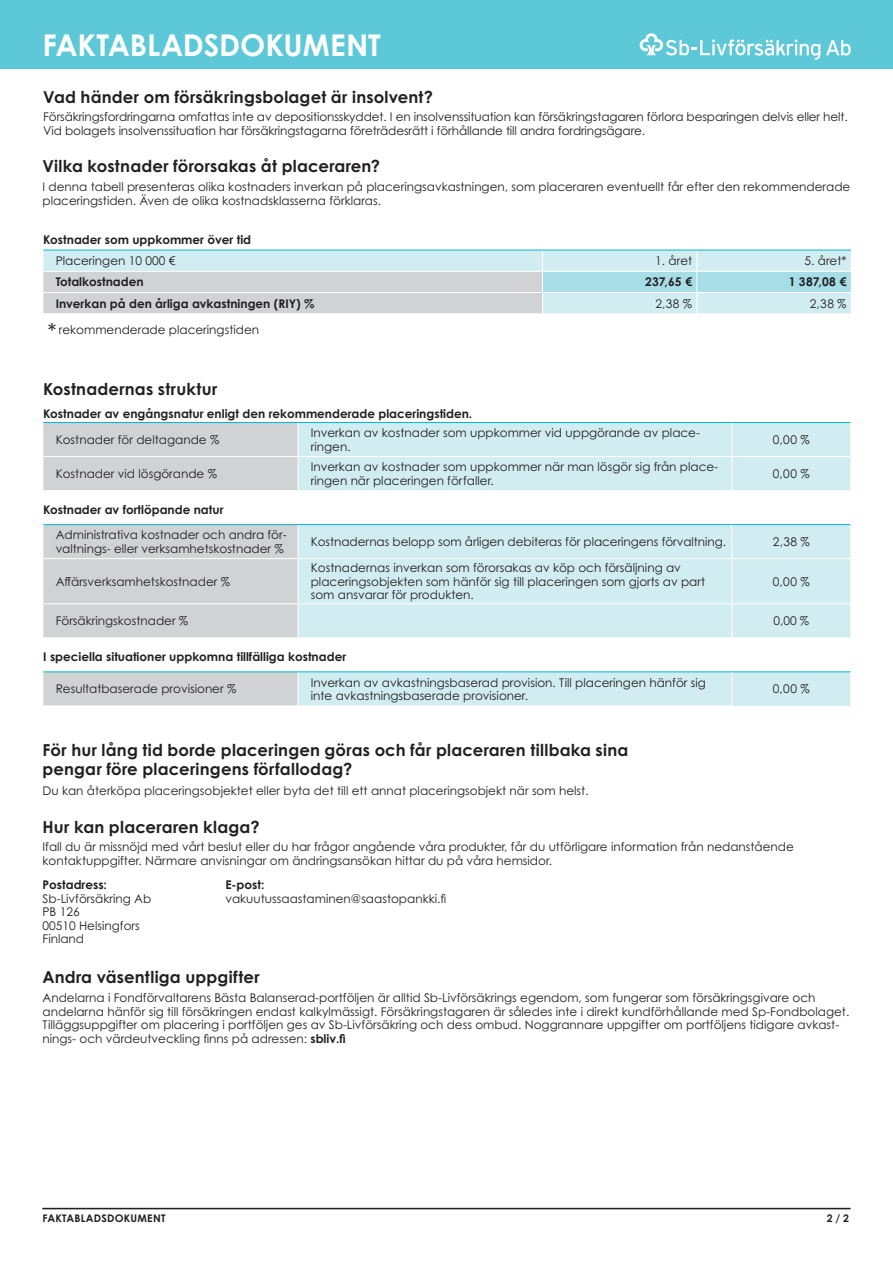
<style>
.page{position:relative;width:893px;height:1263px;background:#fff}
.page>*{position:absolute;margin:0;border:0;box-sizing:border-box;transform-origin:0 0}
.otsikko{font:700 30px "Century Gothic Pro";letter-spacing:-.005em;color:#fff}
.väliotsikko{font:700 16.5px/19.8px "Century Gothic Pro";letter-spacing:.01em;color:#231f20}
.leipis{font:12px/13.5px "Century Gothic Pro";color:#231f20}
.leipis-2{font:700 12px "Century Gothic Pro";color:#231f20}
.t1{font:700 10.5px "Century Gothic Pro";letter-spacing:.02em;color:#231f20}
.s1{font-size:21.6px}
.s2{font-weight:700}
</style>
<div class="page">
<div style="left:0;top:0;width:893px;height:69px;background:#5cc8d8"></div>
<hr style="left:43px;top:1208px;width:807px;height:1px;background:#231f20">
<svg style="left:826px;top:40px;width:25px;height:16px"></svg>
<svg style="left:640px;top:33px;width:180px;height:27px"></svg>
<svg style="left:43px;top:249px;width:808px;height:65px"></svg>
<hr style="left:43px;top:250px;width:500px;height:1px;background:#00b6cc">
<hr style="left:543px;top:250px;width:154px;height:1px;background:#00b6cc">
<hr style="left:697px;top:250px;width:154px;height:1px;background:#00b6cc">
<svg style="left:44px;top:423px;width:254px;height:282px;fill:#d1d2d4"></svg>
<svg style="left:299px;top:423px;width:551px;height:283px;fill:#d2edf2"></svg>
<hr style="left:731px;top:457px;width:1px;height:33px;background:#fff">
<hr style="left:43px;top:490px;width:255px;height:1px;background:#fff">
<hr style="left:298px;top:490px;width:434px;height:1px;background:#fff">
<hr style="left:732px;top:490px;width:119px;height:1px;background:#fff">
<hr style="left:731px;top:559px;width:1px;height:44px;background:#fff">
<hr style="left:43px;top:603px;width:255px;height:1px;background:#fff">
<hr style="left:298px;top:603px;width:434px;height:1px;background:#fff">
<hr style="left:732px;top:603px;width:119px;height:1px;background:#fff">
<hr style="left:731px;top:604px;width:1px;height:33px;background:#fff">
<hr style="left:43px;top:637px;width:255px;height:1px;background:#fff">
<hr style="left:298px;top:637px;width:434px;height:1px;background:#fff">
<hr style="left:732px;top:637px;width:119px;height:1px;background:#fff">
<hr style="left:43px;top:422px;width:255px;height:1px;background:#00b6cc">
<hr style="left:298px;top:422px;width:434px;height:1px;background:#00b6cc">
<hr style="left:732px;top:422px;width:118px;height:1px;background:#00b6cc">
<hr style="left:43px;top:422px;width:1px;height:34px;background:#fff">
<hr style="left:731px;top:423px;width:1px;height:33px;background:#fff">
<hr style="left:43px;top:456px;width:255px;height:1px;background:#fff">
<hr style="left:298px;top:456px;width:434px;height:1px;background:#fff">
<hr style="left:732px;top:456px;width:119px;height:1px;background:#fff">
<hr style="left:43px;top:524px;width:255px;height:1px;background:#00b6cc">
<hr style="left:298px;top:524px;width:434px;height:1px;background:#00b6cc">
<hr style="left:732px;top:524px;width:118px;height:1px;background:#00b6cc">
<hr style="left:731px;top:525px;width:1px;height:33px;background:#fff">
<hr style="left:43px;top:558px;width:255px;height:1px;background:#fff">
<hr style="left:298px;top:558px;width:434px;height:1px;background:#fff">
<hr style="left:732px;top:558px;width:119px;height:1px;background:#fff">
<hr style="left:43px;top:671px;width:255px;height:1px;background:#00b6cc">
<hr style="left:298px;top:671px;width:434px;height:1px;background:#00b6cc">
<hr style="left:732px;top:671px;width:118px;height:1px;background:#00b6cc">
<hr style="left:731px;top:672px;width:1px;height:33px;background:#fff">
<hr style="left:298px;top:705px;width:434px;height:1px;background:#fff">
<p class="otsikko" style="left:43px;top:26px;width:340px">FAKTABLADSDOKUMENT</p>
<p class="väliotsikko" style="left:43px;top:87px;width:391px">Vad händer om försäkringsbolaget är insolvent?</p>
<p class="leipis" style="left:43px;top:110px;width:806px">Försäkringsfordringarna omfattas inte av depositionsskyddet. I en insolvenssituation kan försäkringstagaren förlora besparingen delvis eller helt.<br>Vid bolagets insolvenssituation har försäkringstagarna företrädesrätt i förhållande till andra fordringsägare.</p>
<p class="väliotsikko" style="left:43px;top:156px;width:339px">Vilka kostnader förorsakas åt placeraren?</p>
<p class="leipis" style="left:43px;top:180px;width:809px">I denna tabell presenteras olika kostnaders inverkan på placeringsavkastningen, som placeraren eventuellt får efter den rekommenderade placeringstiden. Även de olika kostnadsklasserna förklaras.</p>
<p class="leipis-2" style="left:43px;top:232px;width:209px">Kostnader som uppkommer över tid</p>
<p class="leipis" style="left:56px;top:254px;width:121px">Placeringen 10 000 €</p>
<p class="leipis" style="left:655px;top:254px;width:38px">1. året</p>
<p class="leipis" style="left:805px;top:254px;width:44px">5. året*</p>
<p class="leipis-2" style="left:56px;top:274px;width:89px">Totalkostnaden</p>
<p class="leipis-2" style="left:645px;top:274px;width:49px">237,65 €</p>
<p class="leipis-2" style="left:789px;top:274px;width:59px">1 387,08 €</p>
<p class="leipis-2" style="left:56px;top:296px;width:260px">Inverkan på den årliga avkastningen (RIY) %</p>
<p class="leipis" style="left:655px;top:296px;width:38px">2,38 %</p>
<p class="leipis" style="left:810px;top:296px;width:38px">2,38 %</p>
<p class="leipis" style="left:48px;top:323px;width:213px"><span class="s1">*</span> rekommenderade placeringstiden</p>
<p class="väliotsikko" style="left:43px;top:379px;width:176px">Kostnadernas struktur</p>
<p class="leipis-2" style="left:43px;top:406px;width:431px">Kostnader av engångsnatur enligt den rekommenderade placeringstiden.</p>
<p class="leipis" style="left:56px;top:433px;width:165px">Kostnader för deltagande %</p>
<p class="leipis" style="left:311px;top:426px;width:391px">Inverkan av kostnader som uppkommer vid uppgörande av place&shy;ringen.</p>
<p class="leipis" style="left:773px;top:433px;width:38px">0,00 %</p>
<p class="leipis" style="left:56px;top:467px;width:163px">Kostnader vid lösgörande %</p>
<p class="leipis" style="left:311px;top:460px;width:409px">Inverkan av kostnader som uppkommer när man lösgör sig från place&shy;ringen när placeringen förfaller.</p>
<p class="leipis" style="left:773px;top:467px;width:38px">0,00 %</p>
<p class="leipis-2" style="left:43px;top:502px;width:182px">Kostnader av fortlöpande natur</p>
<p class="leipis" style="left:56px;top:528px;width:233px">Administrativa kostnader och andra för&shy;valtnings- eller verksamhetskostnader %</p>
<p class="leipis" style="left:311px;top:535px;width:417px">Kostnadernas belopp som årligen debiteras för placeringens förvaltning.</p>
<p class="leipis" style="left:773px;top:535px;width:38px">2,38 %</p>
<p class="leipis" style="left:56px;top:574px;width:176px">Affärsverksamhetskostnader %</p>
<p class="leipis" style="left:311px;top:561px;width:396px">Kostnadernas inverkan som förorsakas av köp och försäljning av placeringsobjekten som hänför sig till placeringen som gjorts av part som ansvarar för produkten.</p>
<p class="leipis" style="left:773px;top:574px;width:38px">0,00 %</p>
<p class="leipis" style="left:56px;top:614px;width:134px">Försäkringskostnader %</p>
<p class="leipis" style="left:773px;top:614px;width:37px">0,00 %</p>
<p class="leipis-2" style="left:43px;top:649px;width:304px">I speciella situationer uppkomna tillfälliga kostnader</p>
<p class="leipis" style="left:56px;top:682px;width:182px">Resultatbaserade provisioner %</p>
<p class="leipis" style="left:311px;top:675px;width:397px">Inverkan av avkastningsbaserad provision. Till placeringen hänför sig inte avkastningsbaserade provisioner.</p>
<p class="leipis" style="left:773px;top:682px;width:38px">0,00 %</p>
<p class="väliotsikko" style="left:43px;top:739px;width:587px">För hur lång tid borde placeringen göras och får placeraren tillbaka sina pengar före placeringens förfallodag?</p>
<p class="leipis" style="left:43px;top:784px;width:548px">Du kan återköpa placeringsobjektet eller byta det till ett annat placeringsobjekt när som helst.</p>
<p class="väliotsikko" style="left:43px;top:817px;width:219px">Hur kan placeraren klaga?</p>
<p class="leipis" style="left:43px;top:840px;width:753px">Ifall du är missnöjd med vårt beslut eller du har frågor angående våra produkter, får du utförligare information från nedanstående kontaktuppgifter. Närmare anvisningar om ändringsansökan hittar du på våra hemsidor.</p>
<p class="leipis-2" style="left:43px;top:877px;width:66px">Postadress:</p>
<p class="leipis" style="left:43px;top:892px;width:110px">Sb-Livförsäkring Ab<br>PB 126</p>
<p class="leipis" style="left:43px;top:919px;width:99px">00510 Helsingfors</p>
<p class="leipis" style="left:43px;top:932px;width:43px">Finland</p>
<p class="leipis-2" style="left:225px;top:877px;width:41px">E-post:</p>
<p class="leipis" style="left:225px;top:892px;width:222px">vakuutussaastaminen@saastopankki.fi</p>
<p class="väliotsikko" style="left:43px;top:966px;width:219px">Andra väsentliga uppgifter</p>
<p class="leipis" style="left:43px;top:991px;width:808px">Andelarna i Fondförvaltarens Bästa Balanserad-portföljen är alltid Sb-Livförsäkrings egendom, som fungerar som försäkringsgivare och andelarna hänför sig till försäkringen endast kalkylmässigt. Försäkringstagaren är således inte i direkt kundförhållande med Sp-Fondbolaget.<br>Tilläggsuppgifter om placering i portföljen ges av Sb-Livförsäkring och dess ombud. Noggrannare uppgifter om portföljens tidigare avkast&shy;nings- och värdeutveckling finns på adressen: <span class="s2">sbliv.fi</span></p>
<p class="t1" style="left:43px;top:1212px;width:124px">FAKTABLADSDOKUMENT</p>
<p class="t1" style="left:827px;top:1212px;width:24px">2 / 2</p>
</div>
